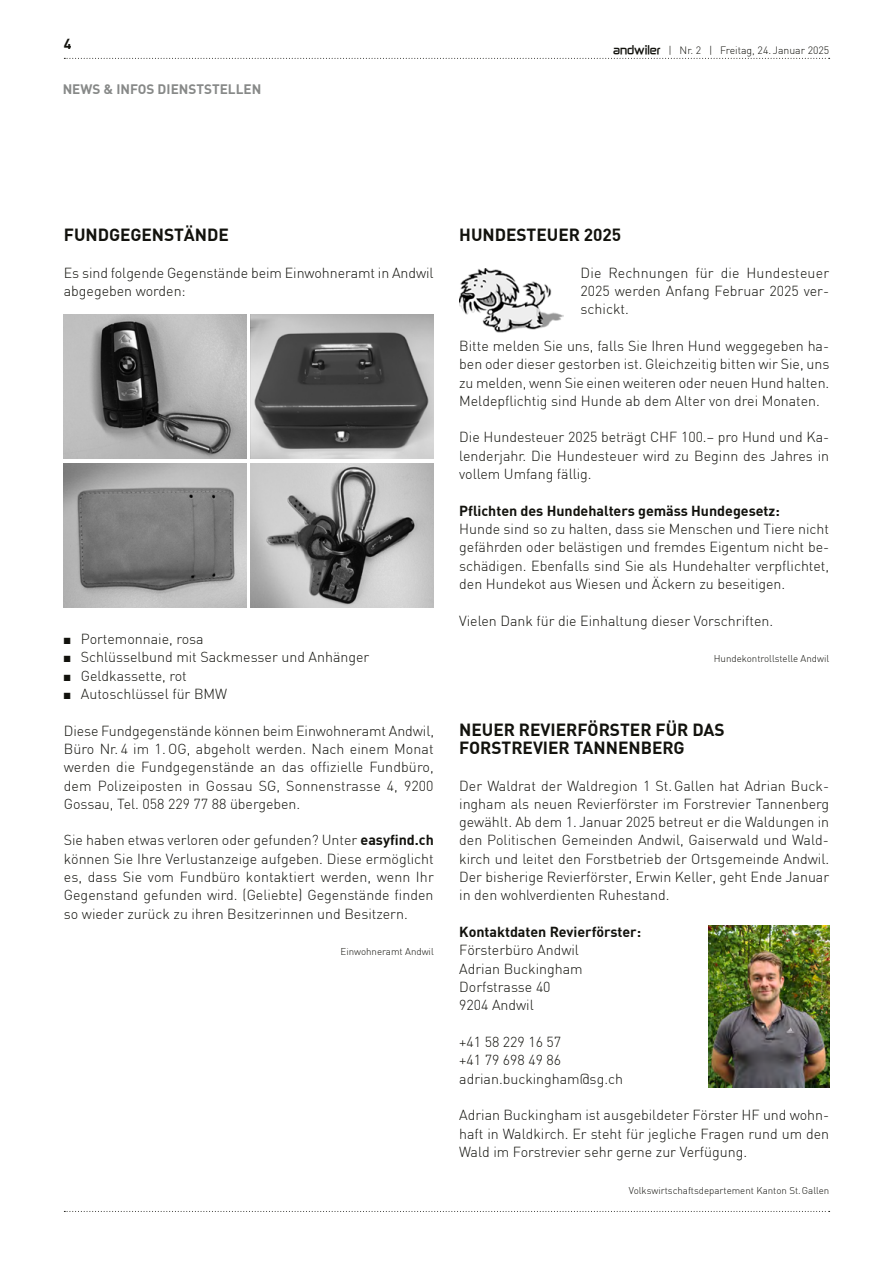
<style>
.page{position:relative;width:893px;height:1263px;background:#fff}
.page>*{position:absolute;margin:0;border:0;box-sizing:border-box;transform-origin:0 0}
.t1{font:700 17.25px/18.3px "DIN";color:#12120d}
.t2{font:300 14.25px/18.3px "DIN";color:#12120d;text-align:justify}
.t3{font:700 14.25px "DIN";color:#12120d}
.t4{font:700 13.5px "DIN";color:#878988}
.t5{font:300 10.5px "DIN";color:#12120d}
.t6{font:300 9.75px "DIN";color:#12120d}
.s1{font-family:"Zekton";font-weight:700}
.s2{font-weight:700}
</style>
<div class="page">
<svg style="left:64px;top:58px;width:766px;height:1px"></svg>
<svg style="left:64px;top:1211px;width:766px;height:1px"></svg>
<img style="left:459px;top:269px;width:105px;height:64px">
<img style="left:64px;top:463px;width:183px;height:145px">
<img style="left:251px;top:463px;width:183px;height:145px">
<img style="left:64px;top:314px;width:183px;height:145px">
<img style="left:251px;top:314px;width:183px;height:145px">
<img style="left:708px;top:926px;width:121px;height:161px">
<p class="t3" style="left:64px;top:35px;width:9px">4</p>
<p class="t4" style="left:63px;top:81px;width:200px">NEWS &amp; INFOS DIENSTSTELLEN</p>
<p class="t5" style="left:613px;top:44px;width:218px"><span class="s1">andwiler</span> | Nr. 2 | Freitag, 24. Januar 2025</p>
<p class="t1" style="left:64px;top:225px;width:167px">FUNDGEGENSTÄNDE</p>
<p class="t2" style="left:64px;top:263px;width:371px">Es sind folgende Gegenstände beim Einwohneramt in Andwil abgegeben worden:</p>
<p class="t2" style="left:64px;top:629px;width:141px">■ Portemonnaie, rosa</p>
<p class="t2" style="left:64px;top:648px;width:307px">■ Schlüsselbund mit Sackmesser und Anhänger</p>
<p class="t2" style="left:64px;top:666px;width:124px">■ Geldkassette, rot</p>
<p class="t2" style="left:64px;top:684px;width:165px">■ Autoschlüssel für BMW</p>
<p class="t2" style="left:64px;top:721px;width:372px">Diese Fundgegenstände können beim Einwohneramt Andwil, Büro Nr. 4 im 1. OG, abgeholt werden. Nach einem Monat werden die Fundgegenstände an das offizielle Fundbüro, dem Polizeiposten in Gossau SG, Sonnenstrasse 4, 9200<br>Gossau, Tel. 058 229 77 88 übergeben.</p>
<p class="t2" style="left:64px;top:831px;width:371px">Sie haben etwas verloren oder gefunden? Unter <span class="s2">easyfind.ch </span>können Sie Ihre Verlustanzeige aufgeben. Diese ermöglicht es, dass Sie vom Fundbüro kontaktiert werden, wenn Ihr Gegenstand gefunden wird. (Geliebte) Gegenstände finden so wieder zurück zu ihren Besitzerinnen und Besitzern.</p>
<p class="t6" style="left:341px;top:946px;width:95px">Einwohneramt Andwil</p>
<p class="t1" style="left:459px;top:225px;width:164px">HUNDESTEUER 2025</p>
<p class="t2" style="left:581px;top:263px;width:250px">Die Rechnungen für die Hundesteuer 2025 werden Anfang Februar 2025 ver&shy;schickt.</p>
<p class="t2" style="left:459px;top:336px;width:372px">Bitte melden Sie uns, falls Sie Ihren Hund weggegeben ha&shy;ben oder dieser gestorben ist. Gleichzeitig bitten wir Sie, uns zu melden, wenn Sie einen weiteren oder neuen Hund halten.<br>Meldepflichtig sind Hunde ab dem Alter von drei Monaten.</p>
<p class="t2" style="left:459px;top:428px;width:371px">Die Hundesteuer 2025 beträgt CHF 100.– pro Hund und Ka&shy;lenderjahr. Die Hundesteuer wird zu Beginn des Jahres in vollem Umfang fällig.</p>
<p class="t3" style="left:459px;top:501px;width:322px">Pflichten des Hundehalters gemäss Hundegesetz:</p>
<p class="t2" style="left:459px;top:520px;width:371px">Hunde sind so zu halten, dass sie Menschen und Tiere nicht gefährden oder belästigen und fremdes Eigentum nicht be&shy;schädigen. Ebenfalls sind Sie als Hundehalter verpflichtet, den Hundekot aus Wiesen und Äckern zu beseitigen.</p>
<p class="t2" style="left:459px;top:611px;width:315px">Vielen Dank für die Einhaltung dieser Vorschriften.</p>
<p class="t6" style="left:714px;top:653px;width:117px">Hundekontrollstelle Andwil</p>
<p class="t1" style="left:459px;top:719px;width:267px">NEUER REVIERFÖRSTER FÜR DAS<br>FORSTREVIER TANNENBERG</p>
<p class="t2" style="left:459px;top:776px;width:371px">Der Waldrat der Waldregion 1 St.Gallen hat Adrian Buck&shy;ingham als neuen Revierförster im Forstrevier Tannenberg gewählt. Ab dem 1. Januar 2025 betreut er die Waldungen in den Politischen Gemeinden Andwil, Gaiserwald und Wald&shy;kirch und leitet den Forstbetrieb der Ortsgemeinde Andwil.<br>Der bisherige Revierförster, Erwin Keller, geht Ende Januar in den wohlverdienten Ruhestand.</p>
<p class="t3" style="left:459px;top:922px;width:183px">Kontaktdaten Revierförster:</p>
<p class="t2" style="left:459px;top:941px;width:125px;text-align:left">Försterbüro Andwil<br>Adrian Buckingham<br>Dorfstrasse 40<br>9204 Andwil</p>
<p class="t2" style="left:459px;top:1032px;width:165px;text-align:left">+41 58 229 16 57<br>+41 79 698 49 86 adrian.buckingham@sg.ch</p>
<p class="t2" style="left:459px;top:1106px;width:371px">Adrian Buckingham ist ausgebildeter Förster HF und wohn&shy;haft in Waldkirch. Er steht für jegliche Fragen rund um den Wald im Forstrevier sehr gerne zur Verfügung.</p>
<p class="t6" style="left:629px;top:1184px;width:202px">Volkswirtschaftsdepartement Kanton St.Gallen</p>
</div>
